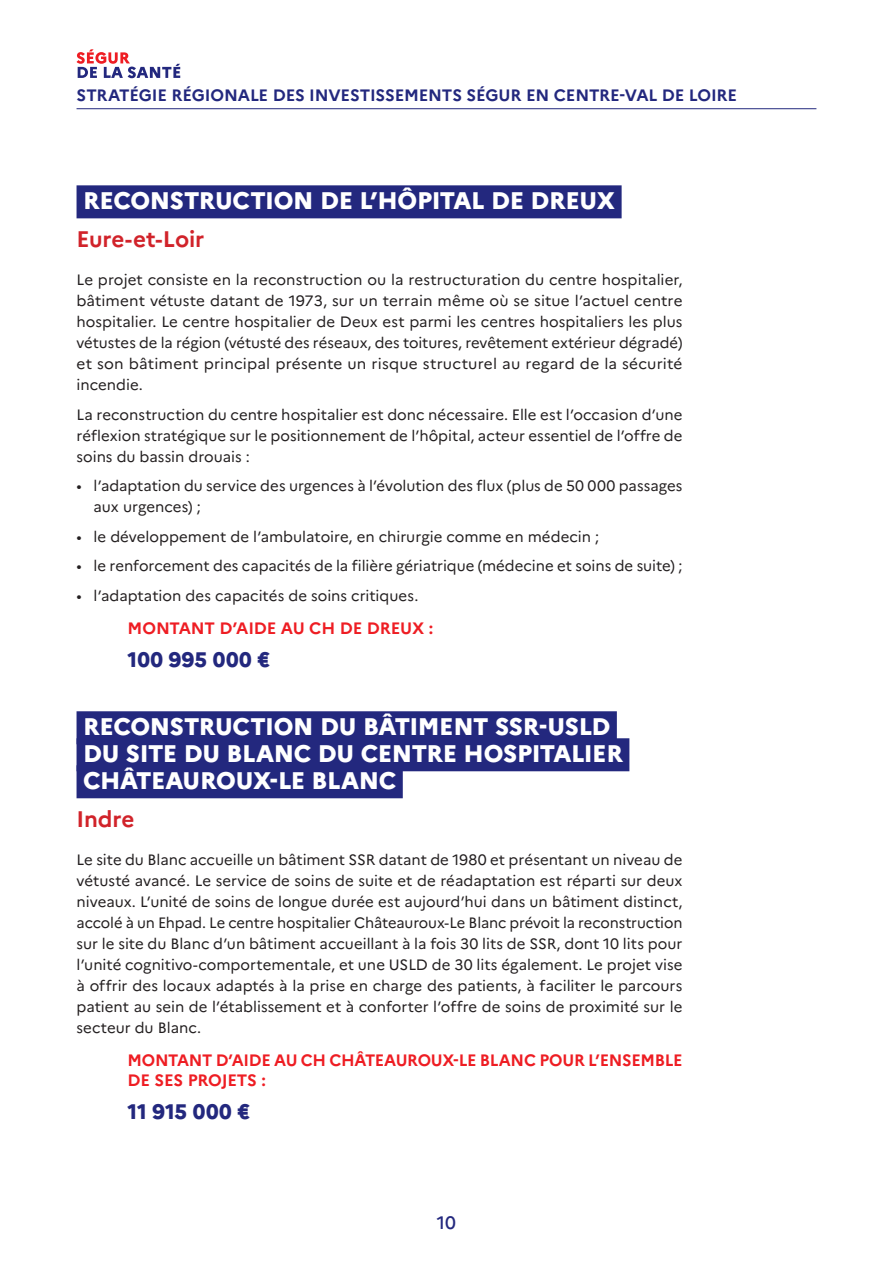
<style>
.page{position:relative;width:893px;height:1263px;background:#fff}
.page>*{position:absolute;margin:0;border:0;box-sizing:border-box;transform-origin:0 0}
.TC{font:800 24px/27px "Marianne";letter-spacing:-.015em;color:#fff}
.TC-2{font:700 22.5px "Marianne";letter-spacing:-.005em;color:#d1232a}
.TC-3{font:800 21px "Marianne";letter-spacing:.02em;color:#23287e}
.t1{font:500 18px "Marianne";color:#23287e}
.TC-4{font:700 16.5px/19.8px "Marianne";letter-spacing:-.015em;color:#ee1d23}
.t2{font:700 16.5px "Marianne";letter-spacing:-.01em;color:#23287e}
.TC-5{font:15px/21px "Marianne";color:#231f20;text-align:justify}
</style>
<div class="page">
<hr style="left:77px;top:108px;width:739px;height:1px;background:#23287e">
<svg style="left:77px;top:49px;width:103px;height:29px"></svg>
<div style="left:77px;top:185px;width:545px;height:33px;background:#23287e"></div>
<div style="left:77px;top:711px;width:540px;height:33px;background:#23287e"></div>
<div style="left:77px;top:738px;width:552px;height:33px;background:#23287e"></div>
<div style="left:77px;top:765px;width:326px;height:33px;background:#23287e"></div>
<p class="t2" style="left:77px;top:85px;width:662px">STRATÉGIE RÉGIONALE DES INVESTISSEMENTS SÉGUR EN CENTRE-VAL DE LOIRE</p>
<p class="TC" style="left:83px;top:187px;width:534px">RECONSTRUCTION DE L’HÔPITAL DE DREUX</p>
<p class="TC-2" style="left:77px;top:226px;width:129px">Eure-et-Loir</p>
<p class="TC-5" style="left:77px;top:269px;width:607px">Le projet consiste en la reconstruction ou la restructuration du centre hospitalier, bâtiment vétuste datant de 1973, sur un terrain même où se situe l’actuel centre hospitalier. Le centre hospitalier de Deux est parmi les centres hospitaliers les plus vétustes de la région (vétusté des réseaux, des toitures, revêtement extérieur dégradé) et son bâtiment principal présente un risque structurel au regard de la sécurité incendie.</p>
<p class="TC-5" style="left:77px;top:404px;width:607px">La reconstruction du centre hospitalier est donc nécessaire. Elle est l’occasion d’une réflexion stratégique sur le positionnement de l’hôpital, acteur essentiel de l’offre de soins du bassin drouais :</p>
<p class="TC-5" style="left:94px;top:475px;width:590px;text-indent:-17px">• l’adaptation du service des urgences à l’évolution des flux (plus de 50 000 passages aux urgences) ;</p>
<p class="TC-5" style="left:77px;top:526px;width:524px">• le développement de l’ambulatoire, en chirurgie comme en médecin ;</p>
<p class="TC-5" style="left:77px;top:556px;width:607px">• le renforcement des capacités de la filière gériatrique (médecine et soins de suite) ;</p>
<p class="TC-5" style="left:77px;top:585px;width:343px">• l’adaptation des capacités de soins critiques.</p>
<p class="TC-4" style="left:128px;top:618px;width:307px">MONTANT D’AIDE AU CH DE DREUX :</p>
<p class="TC-3" style="left:128px;top:647px;width:144px">100 995 000 €</p>
<p class="TC" style="left:83px;top:713px;width:541px">RECONSTRUCTION DU BÂTIMENT SSR-USLD<br>DU SITE DU BLANC DU CENTRE HOSPITALIER<br>CHÂTEAUROUX-LE BLANC</p>
<p class="TC-2" style="left:77px;top:805px;width:59px">Indre</p>
<p class="TC-5" style="left:77px;top:849px;width:607px">Le site du Blanc accueille un bâtiment SSR datant de 1980 et présentant un niveau de vétusté avancé. Le service de soins de suite et de réadaptation est réparti sur deux niveaux. L’unité de soins de longue durée est aujourd’hui dans un bâtiment distinct, accolé à un Ehpad. Le centre hospitalier Châteauroux-Le Blanc prévoit la reconstruction sur le site du Blanc d’un bâtiment accueillant à la fois 30 lits de SSR, dont 10 lits pour l’unité cognitivo-comportementale, et une USLD de 30 lits également. Le projet vise à offrir des locaux adaptés à la prise en charge des patients, à faciliter le parcours patient au sein de l’établissement et à conforter l’offre de soins de proximité sur le secteur du Blanc.</p>
<p class="TC-4" style="left:128px;top:1050px;width:556px">MONTANT D’AIDE AU CH CHÂTEAUROUX-LE BLANC POUR L’ENSEMBLE<br>DE SES PROJETS :</p>
<p class="TC-3" style="left:128px;top:1099px;width:124px">11 915 000 €</p>
<p class="t1" style="left:437px;top:1212px;width:21px">10</p>
</div>
